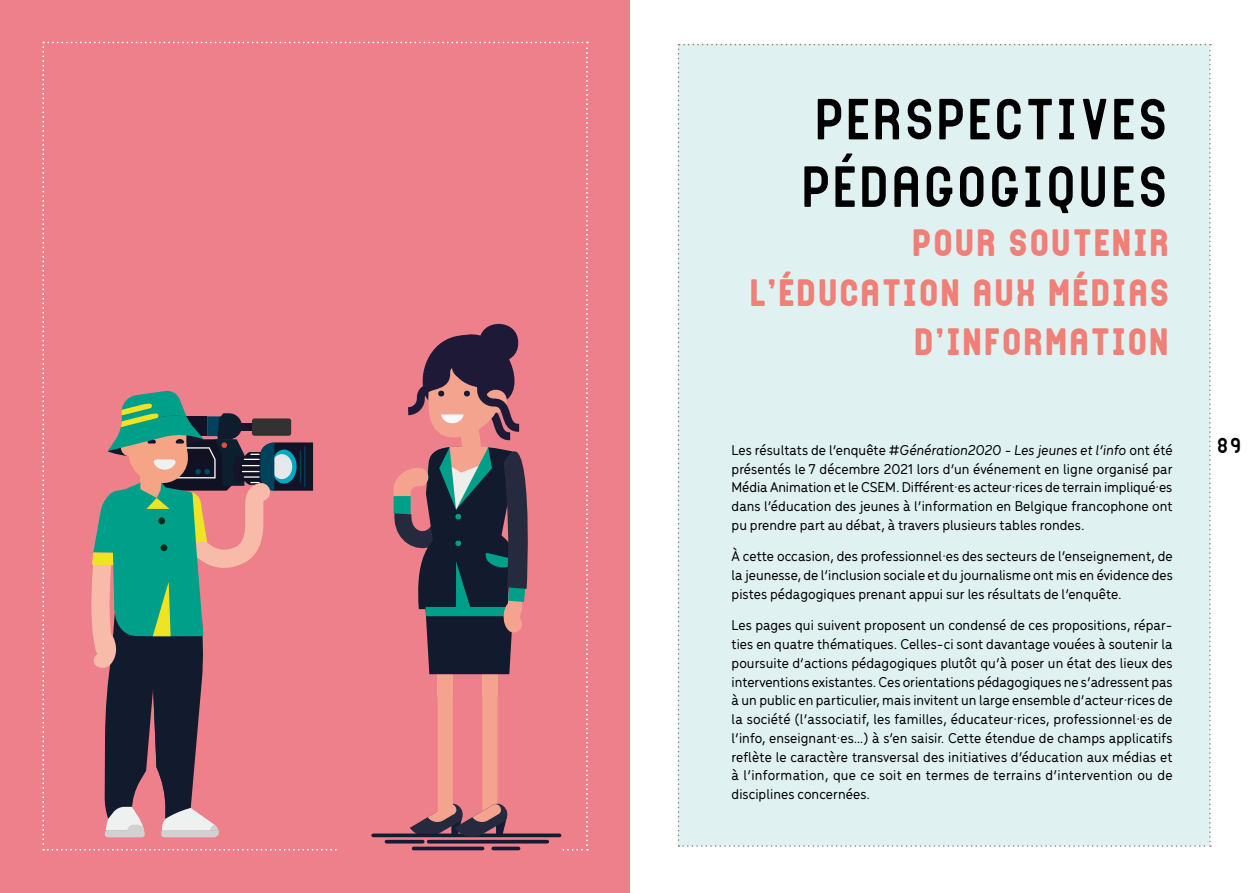
<style>
.page{position:relative;width:1259px;height:893px;background:#fff}
.page>*{position:absolute;margin:0;border:0;box-sizing:border-box;transform-origin:0 0}
.t1{font:72px/67.5px "G Azole Normal";color:#000}
.t2{font:700 45px/49.5px "G Azole";color:#ef7f77;text-align:right}
.t3{font:27px "G Azole Normal";color:#000}
.t4{font:500 15px/18.8px "Menco";letter-spacing:.005em;color:#000;text-align:justify}
.s1{font-style:italic}
</style>
<div class="page">
<div style="left:0;top:0;width:629px;height:893px;background:#ee808c"></div>
<div style="left:678px;top:44px;width:533px;height:803px;background:#e0f1f1"></div>
<svg style="left:43px;top:42px;width:545px;height:809px"></svg>
<h1 class="t1" style="left:804px;top:83px;width:370px">PERSPECTIVES<br>PÉDAGOGIQUES</h1>
<h2 class="t2" style="left:751px;top:218px;width:422px">POUR SOUTENIR<br>L’ÉDUCATION AUX MÉDIAS<br>D’INFORMATION</h2>
<p class="t4" style="left:731px;top:440px;width:442px">Les résultats de l’enquête <span class="s1">#Génération2020</span> - <span class="s1">Les jeunes et l’info</span> ont été présentés le 7 décembre 2021 lors d’un événement en ligne organisé par Média Animation et le CSEM. Différent·es acteur·rices de terrain impliqué·es dans l’éducation des jeunes à l’information en Belgique francophone ont pu prendre part au débat, à travers plusieurs tables rondes.</p>
<p class="t4" style="left:731px;top:546px;width:443px">À cette occasion, des professionnel·es des secteurs de l’enseignement, de la jeunesse, de l’inclusion sociale et du journalisme ont mis en évidence des pistes pédagogiques prenant appui sur les résultats de l’enquête.</p>
<p class="t4" style="left:731px;top:615px;width:443px">Les pages qui suivent proposent un condensé de ces propositions, répar&shy;ties en quatre thématiques. Celles-ci sont davantage vouées à soutenir la poursuite d’actions pédagogiques plutôt qu’à poser un état des lieux des interventions existantes. Ces orientations pédagogiques ne s’adressent pas à un public en particulier, mais invitent un large ensemble d’acteur·rices de la société (l’associatif, les familles, éducateur·rices, professionnel·es de l’info, enseignant·es…) à s’en saisir. Cette étendue de champs applicatifs reflète le caractère transversal des initiatives d’éducation aux médias et à l’information, que ce soit en termes de terrains d’intervention ou de disciplines concernées.</p>
<h3 class="t3" style="left:1216px;top:431px;width:27px">89</h3>
</div>
